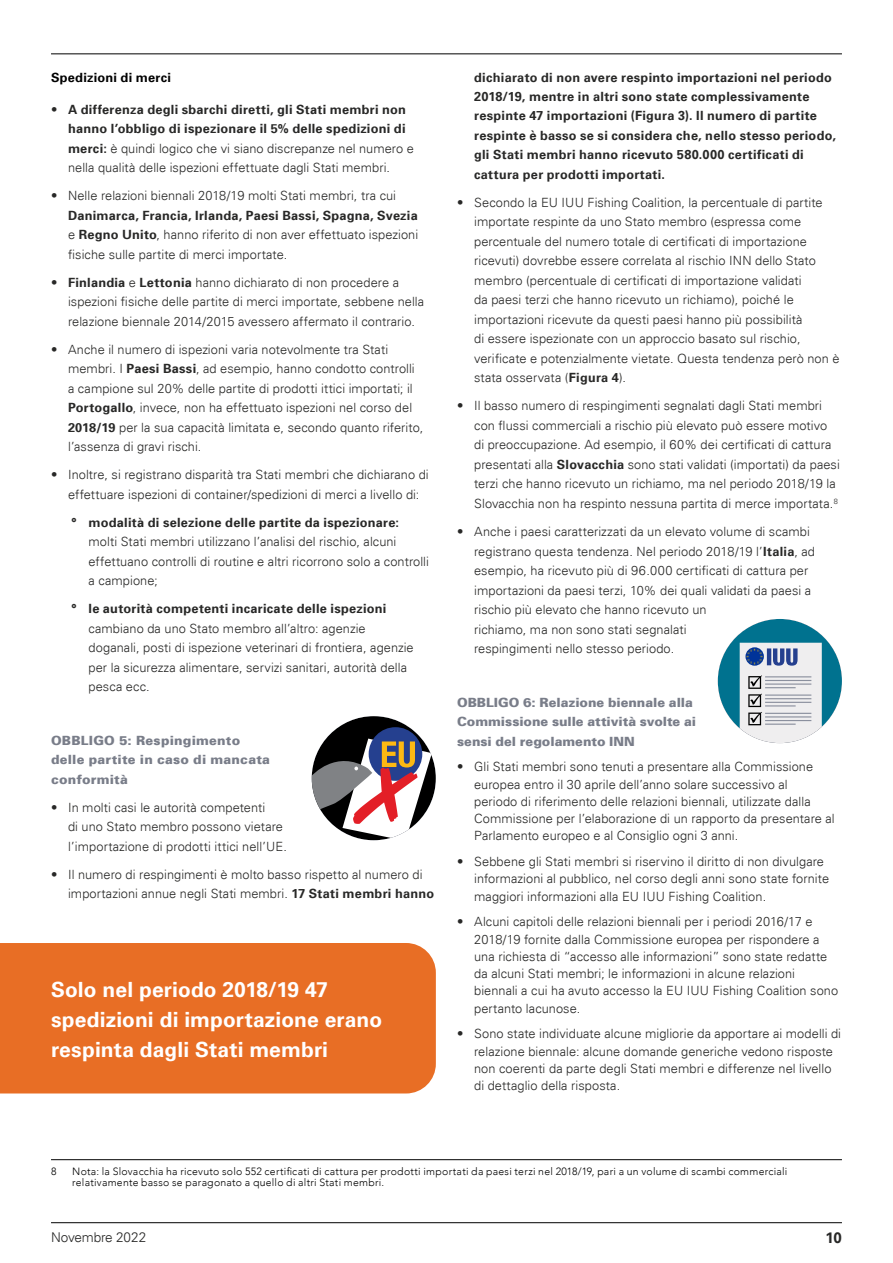
<style>
.page{position:relative;width:893px;height:1263px;background:#fff}
.page>*{position:absolute;margin:0;border:0;box-sizing:border-box;transform-origin:0 0}
.t1{font:700 21px/30px "Univers";letter-spacing:.005em;color:#fff}
.t2{font:700 15px "Univers";color:#282827}
.t3{font:300 13.5px "Univers";letter-spacing:-.01em;color:#282827}
.t4{font:300 12.75px/19.5px "Univers";letter-spacing:.005em;color:#282827}
.t5{font:700 12.75px/19.5px "Univers";letter-spacing:.02em;color:#282827}
.t6{font:700 12.75px/19.5px "Univers 65";letter-spacing:.02em;color:#282827;text-align:right}
.t7{font:900 12.75px/19.5px "Univers 75";color:#797d89}
.t8{font:900 12.75px/19.5px "Univers 75";letter-spacing:.02em;color:#797d89}
.t9{font:700 12.75px "Univers 65";letter-spacing:.02em;color:#000}
.t10{font:300 10.5px/11.2px "Avenir";letter-spacing:.025em;color:#000}
.s1{font-family:"Univers";font-weight:300}
.s2{font-family:"Univers 65";font-weight:700}
.s3{font-family:"Univers"}
.s4{font-weight:700}
</style>
<div class="page">
<hr style="left:51px;top:53px;width:791px;height:1px;background:#000">
<hr style="left:51px;top:1222px;width:791px;height:1px;background:#000">
<hr style="left:51px;top:1159px;width:791px;height:1px;background:#000">
<div style="left:0;top:943px;width:436px;height:150px;background:#e86e25"></div>
<svg style="left:312px;top:716px;width:124px;height:124px"></svg>
<div style="left:718px;top:619px;width:124px;height:124px;background:#efeeef;border-radius:50%"></div>
<svg style="left:718px;top:619px;width:124px;height:109px"></svg>
<hr style="left:765px;top:676px;width:46px;height:1px;background:#8b909e">
<hr style="left:765px;top:680px;width:46px;height:1px;background:#8b909e">
<hr style="left:765px;top:683px;width:46px;height:2px;background:#8b909e">
<hr style="left:765px;top:687px;width:31px;height:1px;background:#8b909e">
<hr style="left:765px;top:694px;width:46px;height:2px;background:#8b909e">
<hr style="left:765px;top:698px;width:46px;height:1px;background:#8b909e">
<hr style="left:765px;top:702px;width:46px;height:1px;background:#8b909e">
<hr style="left:765px;top:705px;width:31px;height:1px;background:#8b909e">
<hr style="left:765px;top:713px;width:46px;height:1px;background:#8b909e">
<hr style="left:765px;top:716px;width:46px;height:1px;background:#8b909e">
<hr style="left:765px;top:720px;width:46px;height:1px;background:#8b909e">
<hr style="left:765px;top:724px;width:31px;height:1px;background:#8b909e">
<p class="t9" style="left:51px;top:69px;width:122px">Spedizioni di merci</p>
<p class="t6" style="left:51px;top:99px;width:356px"><span class="s1">•</span> A differenza degli sbarchi diretti, gli Stati membri non hanno l’obbligo di ispezionare il 5% delle spedizioni di</p>
<p class="t4" style="left:68px;top:139px;width:347px"><span class="s2">merci:</span> è quindi logico che vi siano discrepanze nel numero e nella qualità delle ispezioni effettuate dagli Stati membri.</p>
<p class="t4" style="left:51px;top:186px;width:347px">• Nelle relazioni biennali 2018/19 molti Stati membri, tra cui</p>
<p class="t6" style="left:68px;top:205px;width:351px">Danimarca, Francia, Irlanda, Paesi Bassi, Spagna, Svezia</p>
<p class="t4" style="left:68px;top:225px;width:352px">e <span class="s2">Regno Unito</span>, hanno riferito di non aver effettuato ispezioni fisiche sulle partite di merci importate.</p>
<p class="t4" style="left:68px;top:273px;width:358px;text-indent:-17px">• <span class="s2">Finlandia</span> e <span class="s2">Lettonia</span> hanno dichiarato di non procedere a ispezioni fisiche delle partite di merci importate, sebbene nella relazione biennale 2014/2015 avessero affermato il contrario.</p>
<p class="t4" style="left:68px;top:340px;width:357px;text-indent:-17px">• Anche il numero di ispezioni varia notevolmente tra Stati membri. I <span class="s2">Paesi Bassi</span>, ad esempio, hanno condotto controlli a campione sul 20% delle partite di prodotti ittici importati; il <span class="s2">Portogallo</span>, invece, non ha effettuato ispezioni nel corso del <span class="s2">2018/19</span> per la sua capacità limitata e, secondo quanto riferito, l’assenza di gravi rischi.</p>
<p class="t4" style="left:68px;top:465px;width:362px;text-indent:-17px">• Inoltre, si registrano disparità tra Stati membri che dichiarano di effettuare ispezioni di container/spedizioni di merci a livello di:</p>
<p class="t6" style="left:72px;top:512px;width:329px"><span class="s3">°</span> modalità di selezione delle partite da ispezionare:</p>
<p class="t4" style="left:89px;top:532px;width:342px">molti Stati membri utilizzano l’analisi del rischio, alcuni effettuano controlli di routine e altri ricorrono solo a controlli a campione;</p>
<p class="t6" style="left:72px;top:599px;width:316px"><span class="s3">°</span> le autorità competenti incaricate delle ispezioni</p>
<p class="t4" style="left:89px;top:619px;width:327px">cambiano da uno Stato membro all’altro: agenzie doganali, posti di ispezione veterinari di frontiera, agenzie per la sicurezza alimentare, servizi sanitari, autorità della pesca ecc.</p>
<p class="t8" style="left:51px;top:730px;width:221px">OBBLIGO 5: Respingimento delle partite in caso di mancata conformità</p>
<p class="t4" style="left:68px;top:798px;width:220px;text-indent:-17px">• In molti casi le autorità competenti<br>di uno Stato membro possono vietare l’importazione di prodotti ittici nell’UE.</p>
<p class="t4" style="left:68px;top:865px;width:368px;text-indent:-17px">• Il numero di respingimenti è molto basso rispetto al numero di importazioni annue negli Stati membri. <span class="s4">17 Stati membri hanno</span></p>
<h1 class="t1" style="left:51px;top:974px;width:333px">Solo nel periodo 2018/19 47 spedizioni di importazione erano respinta dagli Stati membri</h1>
<p class="t5" style="left:474px;top:67px;width:363px">dichiarato di non avere respinto importazioni nel periodo 2018/19, mentre in altri sono state complessivamente respinte 47 importazioni (Figura 3). Il numero di partite respinte è basso se si considera che, nello stesso periodo, gli Stati membri hanno ricevuto 580.000 certificati di cattura per prodotti importati.</p>
<p class="t4" style="left:474px;top:193px;width:367px;text-indent:-17px">• Secondo la EU IUU Fishing Coalition, la percentuale di partite importate respinte da uno Stato membro (espressa come percentuale del numero totale di certificati di importazione ricevuti) dovrebbe essere correlata al rischio INN dello Stato membro (percentuale di certificati di importazione validati<br>da paesi terzi che hanno ricevuto un richiamo), poiché le importazioni ricevute da questi paesi hanno più possibilità<br>di essere ispezionate con un approccio basato sul rischio, verificate e potenzialmente vietate. Questa tendenza però non è stata osservata (<span class="s4">Figura 4</span>).</p>
<p class="t4" style="left:474px;top:396px;width:367px;text-indent:-17px">• Il basso numero di respingimenti segnalati dagli Stati membri con flussi commerciali a rischio più elevato può essere motivo di preoccupazione. Ad esempio, il 60% dei certificati di cattura presentati alla <span class="s4">Slovacchia</span> sono stati validati (importati) da paesi terzi che hanno ricevuto un richiamo, ma nel periodo 2018/19 la Slovacchia non ha respinto nessuna partita di merce importata.<sup>8</sup></p>
<p class="t4" style="left:474px;top:522px;width:342px;text-indent:-17px">• Anche i paesi caratterizzati da un elevato volume di scambi registrano questa tendenza. Nel periodo 2018/19 l’<span class="s4">Italia</span>, ad esempio, ha ricevuto più di 96.000 certificati di cattura per importazioni da paesi terzi, 10% dei quali validati da paesi a rischio più elevato che hanno ricevuto un<br>richiamo, ma non sono stati segnalati<br>respingimenti nello stesso periodo.</p>
<p class="t7" style="left:457px;top:692px;width:240px">OBBLIGO 6: Relazione biennale alla<br>Commissione sulle attività svolte ai sensi del regolamento INN</p>
<p class="t4" style="left:474px;top:758px;width:362px;line-height:17.2px;text-indent:-17px">• Gli Stati membri sono tenuti a presentare alla Commissione europea entro il 30 aprile dell’anno solare successivo al<br>periodo di riferimento delle relazioni biennali, utilizzate dalla Commissione per l’elaborazione di un rapporto da presentare al Parlamento europeo e al Consiglio ogni 3 anni.</p>
<p class="t4" style="left:474px;top:853px;width:356px;line-height:17.2px;text-indent:-17px">• Sebbene gli Stati membri si riservino il diritto di non divulgare informazioni al pubblico, nel corso degli anni sono state fornite maggiori informazioni alla EU IUU Fishing Coalition.</p>
<p class="t4" style="left:474px;top:913px;width:365px;line-height:17.2px;text-indent:-17px">• Alcuni capitoli delle relazioni biennali per i periodi 2016/17 e 2018/19 fornite dalla Commissione europea per rispondere a una richiesta di “accesso alle informazioni” sono state redatte da alcuni Stati membri; le informazioni in alcune relazioni biennali a cui ha avuto accesso la EU IUU Fishing Coalition sono pertanto lacunose.</p>
<p class="t4" style="left:474px;top:1025px;width:368px;line-height:17.2px;text-indent:-17px">• Sono state individuate alcune migliorie da apportare ai modelli di relazione biennale: alcune domande generiche vedono risposte non coerenti da parte degli Stati membri e differenze nel livello di dettaglio della risposta.</p>
<p class="t10" style="left:51px;top:1166px;width:7px">8</p>
<p class="t10" style="left:72px;top:1166px;width:716px">Nota: la Slovacchia ha ricevuto solo 552 certificati di cattura per prodotti importati da paesi terzi nel 2018/19, pari a un volume di scambi commerciali relativamente basso se paragonato a quello di altri Stati membri.</p>
<p class="t3" style="left:51px;top:1229px;width:97px">Novembre 2022</p>
<p class="t2" style="left:825px;top:1228px;width:18px">10</p>
</div>
